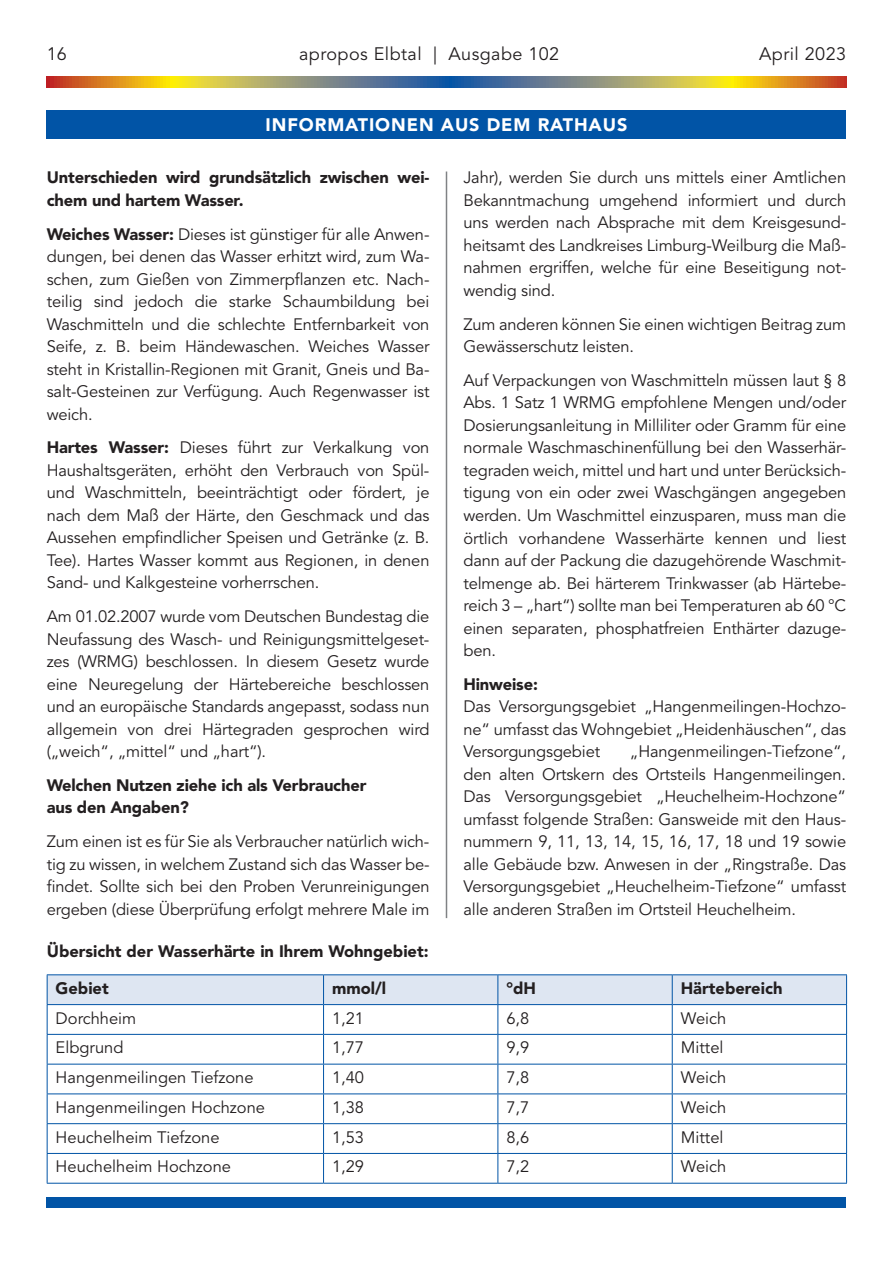
<style>
.page{position:relative;width:893px;height:1263px;background:#fff}
.page>*{position:absolute;margin:0;border:0;box-sizing:border-box;transform-origin:0 0}
.t1{font:18px "Avenir LT Std";letter-spacing:.025em;color:#231f20}
.t2{font:900 18px "Avenir LT Std";letter-spacing:.05em;color:#fff}
.t3{font:16.5px/22.5px "Avenir LT Std";letter-spacing:-.01em;color:#231f20;text-align:justify}
.t4{font:900 16.5px/22.5px "Avenir LT Std";letter-spacing:-.01em;color:#231f20}
.s1{font-weight:900}
</style>
<div class="page">
<svg style="left:47px;top:77px;width:799px;height:10px;background:#a3935b"></svg>
<hr style="left:446px;top:171px;width:1px;height:747px;background:#808285">
<div style="left:47px;top:111px;width:799px;height:28px;background:#0154a6"></div>
<div style="left:47px;top:1197px;width:799px;height:11px;background:#0154a6"></div>
<hr style="left:47px;top:974px;width:277px;height:1px;background:#0154a6">
<hr style="left:324px;top:974px;width:174px;height:1px;background:#0154a6">
<hr style="left:498px;top:974px;width:174px;height:1px;background:#0154a6">
<hr style="left:672px;top:974px;width:175px;height:1px;background:#0154a6">
<svg style="left:47px;top:975px;width:800px;height:208px"></svg>
<hr style="left:47px;top:1183px;width:277px;height:1px;background:#0154a6">
<hr style="left:324px;top:1183px;width:174px;height:1px;background:#0154a6">
<hr style="left:498px;top:1183px;width:174px;height:1px;background:#0154a6">
<hr style="left:672px;top:1183px;width:175px;height:1px;background:#0154a6">
<p class="t1" style="left:47px;top:44px;width:22px">16</p>
<p class="t1" style="left:299px;top:44px;width:262px">apropos Elbtal | Ausgabe 102</p>
<p class="t1" style="left:759px;top:44px;width:89px">April 2023</p>
<p class="t2" style="left:266px;top:113px;width:363px">INFORMATIONEN AUS DEM RATHAUS</p>
<p class="t4" style="left:47px;top:166px;width:384px">Unterschieden wird grundsätzlich zwischen wei&shy;chem und hartem Wasser.</p>
<p class="t3" style="left:47px;top:223px;width:384px"><span class="s1">Weiches Wasser:</span> Dieses ist günstiger für alle Anwen&shy;dungen, bei denen das Wasser erhitzt wird, zum Wa&shy;schen, zum Gießen von Zimmerpflanzen etc. Nach&shy;teilig sind jedoch die starke Schaumbildung bei Waschmitteln und die schlechte Entfernbarkeit von Seife, z. B. beim Händewaschen. Weiches Wasser steht in Kristallin-Regionen mit Granit, Gneis und Ba&shy;salt-Gesteinen zur Verfügung. Auch Regenwasser ist weich.</p>
<p class="t3" style="left:47px;top:437px;width:384px"><span class="s1">Hartes Wasser:</span> Dieses führt zur Verkalkung von Haushaltsgeräten, erhöht den Verbrauch von Spül&shy;und Waschmitteln, beeinträchtigt oder fördert, je nach dem Maß der Härte, den Geschmack und das Aussehen empfindlicher Speisen und Getränke (z. B.<br>Tee). Hartes Wasser kommt aus Regionen, in denen Sand- und Kalkgesteine vorherrschen.</p>
<p class="t3" style="left:47px;top:606px;width:384px">Am 01.02.2007 wurde vom Deutschen Bundestag die Neufassung des Wasch- und Reinigungsmittelgeset&shy;zes (WRMG) beschlossen. In diesem Gesetz wurde eine Neuregelung der Härtebereiche beschlossen und an europäische Standards angepasst, sodass nun allgemein von drei Härtegraden gesprochen wird („weich“, „mittel“ und „hart“).</p>
<p class="t4" style="left:47px;top:774px;width:321px">Welchen Nutzen ziehe ich als Verbraucher aus den Angaben?</p>
<p class="t3" style="left:47px;top:831px;width:384px">Zum einen ist es für Sie als Verbraucher natürlich wich&shy;tig zu wissen, in welchem Zustand sich das Wasser be&shy;findet. Sollte sich bei den Proben Verunreinigungen ergeben (diese Überprüfung erfolgt mehrere Male im</p>
<p class="t3" style="left:463px;top:167px;width:384px">Jahr), werden Sie durch uns mittels einer Amtlichen Bekanntmachung umgehend informiert und durch uns werden nach Absprache mit dem Kreisgesund&shy;heitsamt des Landkreises Limburg-Weilburg die Maß&shy;nahmen ergriffen, welche für eine Beseitigung not&shy;wendig sind.</p>
<p class="t3" style="left:463px;top:313px;width:384px">Zum anderen können Sie einen wichtigen Beitrag zum<br>Gewässerschutz leisten.</p>
<p class="t3" style="left:463px;top:369px;width:384px">Auf Verpackungen von Waschmitteln müssen laut § 8<br>Abs. 1 Satz 1 WRMG empfohlene Mengen und/oder Dosierungsanleitung in Milliliter oder Gramm für eine normale Waschmaschinenfüllung bei den Wasserhär&shy;tegraden weich, mittel und hart und unter Berücksich&shy;tigung von ein oder zwei Waschgängen angegeben werden. Um Waschmittel einzusparen, muss man die örtlich vorhandene Wasserhärte kennen und liest dann auf der Packung die dazugehörende Waschmit&shy;telmenge ab. Bei härterem Trinkwasser (ab Härtebe&shy;reich 3 – „hart“) sollte man bei Temperaturen ab 60 °C einen separaten, phosphatfreien Enthärter dazuge&shy;ben.</p>
<p class="t4" style="left:463px;top:673px;width:76px">Hinweise:</p>
<p class="t3" style="left:463px;top:696px;width:384px">Das Versorgungsgebiet „Hangenmeilingen-Hochzo&shy;ne“ umfasst das Wohngebiet „Heidenhäuschen“, das Versorgungsgebiet</p>
<p class="t3" style="left:463px;top:741px;width:384px;text-indent:166px">„Hangenmeilingen-Tiefzone“, den alten Ortskern des Ortsteils Hangenmeilingen.<br>Das Versorgungsgebiet „Heuchelheim-Hochzone“ umfasst folgende Straßen: Gansweide mit den Haus&shy;nummern 9, 11, 13, 14, 15, 16, 17, 18 und 19 sowie alle Gebäude bzw. Anwesen in der „Ringstraße. Das Versorgungsgebiet „Heuchelheim-Tiefzone“ umfasst alle anderen Straßen im Ortsteil Heuchelheim.</p>
<p class="t4" style="left:47px;top:940px;width:383px">Übersicht der Wasserhärte in Ihrem Wohngebiet:</p>
<p class="t4" style="left:56px;top:977px;width:55px">Gebiet</p>
<p class="t4" style="left:332px;top:977px;width:56px">mmol/l</p>
<p class="t4" style="left:506px;top:977px;width:31px">°dH</p>
<p class="t4" style="left:681px;top:977px;width:103px">Härtebereich</p>
<p class="t3" style="left:56px;top:1007px;width:82px">Dorchheim</p>
<p class="t3" style="left:332px;top:1007px;width:34px">1,21</p>
<p class="t3" style="left:506px;top:1007px;width:24px">6,8</p>
<p class="t3" style="left:681px;top:1007px;width:47px">Weich</p>
<p class="t3" style="left:56px;top:1037px;width:69px">Elbgrund</p>
<p class="t3" style="left:332px;top:1037px;width:34px">1,77</p>
<p class="t3" style="left:506px;top:1037px;width:24px">9,9</p>
<p class="t3" style="left:681px;top:1037px;width:44px">Mittel</p>
<p class="t3" style="left:56px;top:1067px;width:199px">Hangenmeilingen Tiefzone</p>
<p class="t3" style="left:332px;top:1067px;width:34px">1,40</p>
<p class="t3" style="left:506px;top:1067px;width:24px">7,8</p>
<p class="t3" style="left:681px;top:1067px;width:47px">Weich</p>
<p class="t3" style="left:56px;top:1096px;width:211px">Hangenmeilingen Hochzone</p>
<p class="t3" style="left:332px;top:1096px;width:34px">1,38</p>
<p class="t3" style="left:506px;top:1096px;width:24px">7,7</p>
<p class="t3" style="left:681px;top:1096px;width:47px">Weich</p>
<p class="t3" style="left:56px;top:1126px;width:166px">Heuchelheim Tiefzone</p>
<p class="t3" style="left:332px;top:1126px;width:34px">1,53</p>
<p class="t3" style="left:506px;top:1126px;width:24px">8,6</p>
<p class="t3" style="left:681px;top:1126px;width:44px">Mittel</p>
<p class="t3" style="left:56px;top:1156px;width:177px">Heuchelheim Hochzone</p>
<p class="t3" style="left:332px;top:1156px;width:34px">1,29</p>
<p class="t3" style="left:506px;top:1156px;width:24px">7,2</p>
<p class="t3" style="left:681px;top:1156px;width:47px">Weich</p>
</div>
